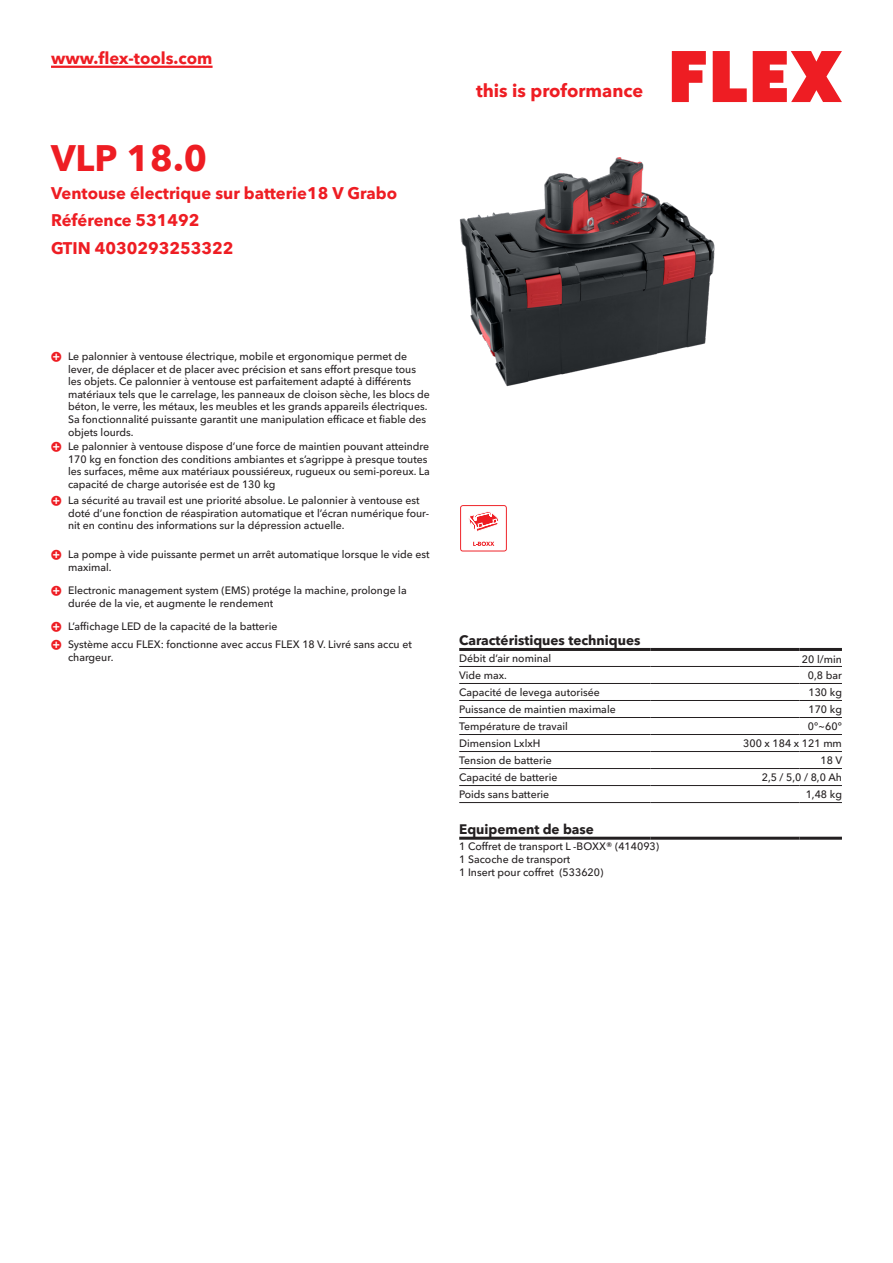
<style>
.page{position:relative;width:893px;height:1263px;background:#fff}
.page>*{position:absolute;margin:0;border:0;box-sizing:border-box;transform-origin:0 0}
.CB_AF_Product-name{font:700 36px "Avenir Next W1 G";color:#ee1d23}
.t1{font:700 18px "Avenir Next W1 G";color:#ee1d23}
.CB_AF_Product-short{font:700 16.5px "Avenir Next W1 G";color:#ee1d23}
.CB_AF_Order-number{font:700 16.5px "Avenir Next W1 G";color:#ee1d23}
.CB_AF_Table-headline{font:700 13.5px "Avenir Next W1 G";color:#231f20}
.CB_AF_Table-specific{font:500 10.5px/12.6px "Avenir Next W1 G";color:#231f20}
</style>
<div class="page">
<svg style="left:672px;top:51px;width:34px;height:51px"></svg>
<svg style="left:713px;top:51px;width:34px;height:51px"></svg>
<svg style="left:753px;top:51px;width:89px;height:51px"></svg>
<hr style="left:51px;top:66px;width:162px;height:2px;background:#ee1d23">
<img style="left:459px;top:157px;width:255px;height:230px">
<hr style="left:459px;top:666px;width:192px;height:1px;background:#231f20">
<hr style="left:651px;top:666px;width:148px;height:1px;background:#231f20">
<hr style="left:799px;top:666px;width:43px;height:1px;background:#231f20">
<hr style="left:459px;top:683px;width:192px;height:1px;background:#231f20">
<hr style="left:651px;top:683px;width:148px;height:1px;background:#231f20">
<hr style="left:799px;top:683px;width:43px;height:1px;background:#231f20">
<hr style="left:459px;top:700px;width:192px;height:1px;background:#231f20">
<hr style="left:651px;top:700px;width:148px;height:1px;background:#231f20">
<hr style="left:799px;top:700px;width:43px;height:1px;background:#231f20">
<hr style="left:459px;top:717px;width:192px;height:1px;background:#231f20">
<hr style="left:651px;top:717px;width:148px;height:1px;background:#231f20">
<hr style="left:799px;top:717px;width:43px;height:1px;background:#231f20">
<hr style="left:459px;top:734px;width:192px;height:1px;background:#231f20">
<hr style="left:651px;top:734px;width:148px;height:1px;background:#231f20">
<hr style="left:799px;top:734px;width:43px;height:1px;background:#231f20">
<hr style="left:459px;top:751px;width:192px;height:1px;background:#231f20">
<hr style="left:651px;top:751px;width:148px;height:1px;background:#231f20">
<hr style="left:799px;top:751px;width:43px;height:1px;background:#231f20">
<hr style="left:459px;top:768px;width:192px;height:1px;background:#231f20">
<hr style="left:651px;top:768px;width:148px;height:1px;background:#231f20">
<hr style="left:799px;top:768px;width:43px;height:1px;background:#231f20">
<hr style="left:459px;top:785px;width:192px;height:1px;background:#231f20">
<hr style="left:651px;top:785px;width:148px;height:1px;background:#231f20">
<hr style="left:799px;top:785px;width:43px;height:1px;background:#231f20">
<hr style="left:459px;top:802px;width:192px;height:1px;background:#231f20">
<hr style="left:651px;top:802px;width:148px;height:1px;background:#231f20">
<hr style="left:799px;top:802px;width:43px;height:1px;background:#231f20">
<hr style="left:459px;top:648px;width:192px;height:3px;background:#231f20">
<hr style="left:651px;top:648px;width:148px;height:3px;background:#231f20">
<hr style="left:799px;top:648px;width:43px;height:3px;background:#231f20">
<hr style="left:459px;top:837px;width:192px;height:3px;background:#231f20">
<hr style="left:651px;top:837px;width:148px;height:3px;background:#231f20">
<hr style="left:799px;top:837px;width:43px;height:3px;background:#231f20">
<svg style="left:460px;top:505px;width:47px;height:46px"></svg>
<h3 class="CB_AF_Product-short" style="left:51px;top:45px;width:163px">www.flex-tools.com</h3>
<p class="CB_AF_Product-name" style="left:51px;top:130px;width:158px">VLP 18.0</p>
<p class="CB_AF_Product-short" style="left:51px;top:180px;width:348px">Ventouse électrique sur batterie18 V Grabo</p>
<p class="CB_AF_Order-number" style="left:51px;top:207px;width:150px">Référence 531492</p>
<p class="CB_AF_Order-number" style="left:51px;top:235px;width:184px">GTIN 4030293253322</p>
<h2 class="t1" style="left:476px;top:77px;width:169px">this is proformance</h2>
<p class="CB_AF_Table-specific" style="left:68px;top:349px;width:363px">Le palonnier à ventouse électrique, mobile et ergonomique permet de lever, de déplacer et de placer avec précision et sans effort presque tous les objets. Ce palonnier à ventouse est parfaitement adapté à différents matériaux tels que le carrelage, les panneaux de cloison sèche, les blocs de béton, le verre, les métaux, les meubles et les grands appareils électriques.<br>Sa fonctionnalité puissante garantit une manipulation efficace et fiable des objets lourds.</p>
<p class="CB_AF_Table-specific" style="left:68px;top:439px;width:363px">Le palonnier à ventouse dispose d’une force de maintien pouvant atteindre 170 kg en fonction des conditions ambiantes et s’agrippe à presque toutes les surfaces, même aux matériaux poussiéreux, rugueux ou semi-poreux. La capacité de charge autorisée est de 130 kg</p>
<p class="CB_AF_Table-specific" style="left:68px;top:493px;width:363px">La sécurité au travail est une priorité absolue. Le palonnier à ventouse est doté d’une fonction de réaspiration automatique et l’écran numérique four&shy;nit en continu des informations sur la dépression actuelle.</p>
<p class="CB_AF_Table-specific" style="left:68px;top:547px;width:363px">La pompe à vide puissante permet un arrêt automatique lorsque le vide est maximal.</p>
<p class="CB_AF_Table-specific" style="left:68px;top:583px;width:340px">Electronic management system (EMS) protége la machine, prolonge la durée de la vie, et augmente le rendement</p>
<p class="CB_AF_Table-specific" style="left:68px;top:619px;width:211px">L’affichage LED de la capacité de la batterie</p>
<p class="CB_AF_Table-specific" style="left:68px;top:637px;width:345px">Système accu FLEX: fonctionne avec accus FLEX 18 V. Livré sans accu et chargeur.</p>
<p class="CB_AF_Table-headline" style="left:459px;top:630px;width:183px">Caractéristiques techniques</p>
<p class="CB_AF_Table-specific" style="left:459px;top:651px;width:94px">Débit d’air nominal</p>
<p class="CB_AF_Table-specific" style="left:802px;top:652px;width:41px">20 l/min</p>
<p class="CB_AF_Table-specific" style="left:459px;top:668px;width:49px">Vide max.</p>
<p class="CB_AF_Table-specific" style="left:808px;top:668px;width:36px">0,8 bar</p>
<p class="CB_AF_Table-specific" style="left:459px;top:685px;width:142px">Capacité de levega autorisée</p>
<p class="CB_AF_Table-specific" style="left:808px;top:685px;width:35px">130 kg</p>
<p class="CB_AF_Table-specific" style="left:459px;top:702px;width:158px">Puissance de maintien maximale</p>
<p class="CB_AF_Table-specific" style="left:808px;top:702px;width:35px">170 kg</p>
<p class="CB_AF_Table-specific" style="left:459px;top:719px;width:110px">Température de travail</p>
<p class="CB_AF_Table-specific" style="left:808px;top:719px;width:36px">0°~60°</p>
<p class="CB_AF_Table-specific" style="left:459px;top:736px;width:83px">Dimension LxlxH</p>
<p class="CB_AF_Table-specific" style="left:743px;top:736px;width:100px">300 x 184 x 121 mm</p>
<p class="CB_AF_Table-specific" style="left:459px;top:753px;width:94px">Tension de batterie</p>
<p class="CB_AF_Table-specific" style="left:820px;top:753px;width:23px">18 V</p>
<p class="CB_AF_Table-specific" style="left:459px;top:770px;width:100px">Capacité de batterie</p>
<p class="CB_AF_Table-specific" style="left:762px;top:770px;width:82px">2,5 / 5,0 / 8,0 Ah</p>
<p class="CB_AF_Table-specific" style="left:459px;top:787px;width:91px">Poids sans batterie</p>
<p class="CB_AF_Table-specific" style="left:806px;top:787px;width:38px">1,48 kg</p>
<p class="CB_AF_Table-headline" style="left:459px;top:818px;width:136px">Equipement de base</p>
<p class="CB_AF_Table-specific" style="left:459px;top:839px;width:201px">1 Coffret de transport L -BOXX® (414093)<br>1 Sacoche de transport<br>1 Insert pour coffret (533620)</p>
</div>
